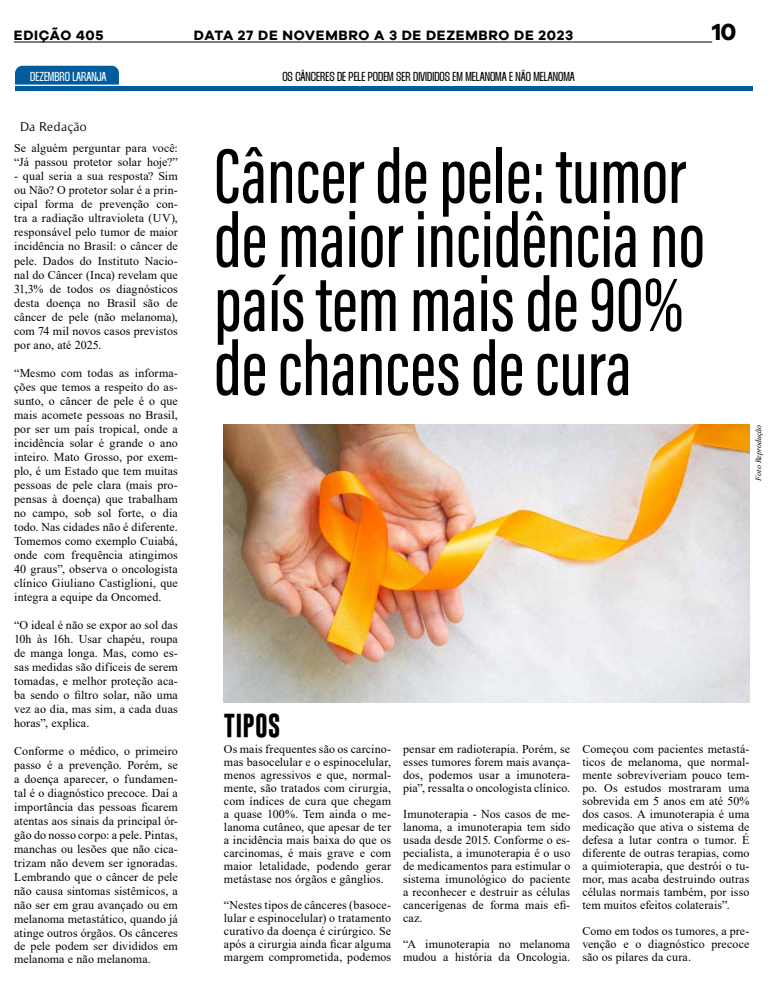
<style>
.page{position:relative;width:780px;height:993px;background:#fff}
.page>*{position:absolute;margin:0;border:0;box-sizing:border-box;transform-origin:0 0}
.t1{font:80px/64px "Acumin Variable Concept";color:#000}
.t2{font:700 24px "Gobold";letter-spacing:.01em;color:#000}
.t3{font:700 24px "Galyon";color:#000}
.t4{font:700 14px "Galyon";letter-spacing:.05em;color:#000}
.t5{font:900 13px "Thunder";color:#000}
.t6{font:900 13px "Thunder";color:#fff}
.t7{font:13px "Timeless";color:#000}
.t8{font:12px/13px "Times New Roman";letter-spacing:.01em;color:#000;text-align:justify}
.t9{font:italic 8px "Times New Roman";color:#000}
</style>
<div class="page">
<img style="left:224px;top:424px;width:525px;height:278px">
<hr style="left:14px;top:42px;width:698px;height:1px;background:#000">
<div style="left:15px;top:86px;width:737px;height:5px;background:#005c9c"></div>
<svg style="left:15px;top:66px;width:104px;height:19px;background:#08619f"></svg>
<p class="t4" style="left:14px;top:26px;width:91px">EDIÇÃO 405</p>
<p class="t4" style="left:194px;top:26px;width:381px">DATA 27 DE NOVEMBRO A 3 DE DEZEMBRO DE 2023</p>
<h2 class="t3" style="left:712px;top:17px;width:26px">10</h2>
<p class="t6" style="left:30px;top:69px;width:78px">DEZEMBRO LARANJA</p>
<p class="t5" style="left:282px;top:69px;width:294px">OS CÂNCERES DE PELE PODEM SER DIVIDIDOS EM MELANOMA E NÃO MELANOMA</p>
<p class="t7" style="left:20px;top:119px;width:68px">Da Redação</p>
<p class="t8" style="left:14px;top:141px;width:165px;line-height:14px">Se alguém perguntar para você: “Já passou protetor solar hoje?”</p>
<p class="t8" style="left:14px;top:169px;width:165px;line-height:14px">- qual seria a sua resposta? Sim ou Não? O protetor solar é a prin&shy;cipal forma de prevenção con&shy;tra a radiação ultravioleta (UV), responsável pelo tumor de maior incidência no Brasil: o câncer de pele. Dados do Instituto Nacio&shy;nal do Câncer (Inca) revelam que 31,3% de todos os diagnósticos desta doença no Brasil são de câncer de pele (não melanoma), com 74 mil novos casos previstos por ano, até 2025.</p>
<p class="t8" style="left:14px;top:365px;width:165px;line-height:14px">“Mesmo com todas as informa&shy;ções que temos a respeito do as&shy;sunto, o câncer de pele é o que mais acomete pessoas no Brasil, por ser um país tropical, onde a incidência solar é grande o ano inteiro. Mato Grosso, por exem&shy;plo, é um Estado que tem muitas pessoas de pele clara (mais pro&shy;pensas à doença) que trabalham no campo, sob sol forte, o dia todo. Nas cidades não é diferente.<br>Tomemos como exemplo Cuiabá, onde com frequência atingimos 40 graus”, observa o oncologista clínico Giuliano Castiglioni, que integra a equipe da Oncomed.</p>
<p class="t8" style="left:14px;top:617px;width:165px;line-height:14px">“O ideal é não se expor ao sol das 10h às 16h. Usar chapéu, roupa de manga longa. Mas, como es&shy;sas medidas são difíceis de serem tomadas, e melhor proteção aca&shy;ba sendo o filtro solar, não uma vez ao dia, mas sim, a cada duas horas”, explica.</p>
<p class="t8" style="left:14px;top:743px;width:165px;line-height:13.9px">Conforme o médico, o primeiro passo é a prevenção. Porém, se a doença aparecer, o fundamen&shy;tal é o diagnóstico precoce. Daí a importância das pessoas ficarem atentas aos sinais da principal ór&shy;gão do nosso corpo: a pele. Pintas, manchas ou lesões que não cica&shy;trizam não devem ser ignoradas.<br>Lembrando que o câncer de pele não causa sintomas sistêmicos, a não ser em grau avançado ou em melanoma metastático, quando já atinge outros órgãos. Os cânceres de pele podem ser divididos em melanoma e não melanoma.</p>
<h1 class="t1" style="left:214px;top:140px;width:492px">Câncer de pele: tumor de maior incidência no país tem mais de 90% de chances de cura</h1>
<p class="t9" style="left:752px;top:480px;width:57px;rotate:-90deg">Foto Reprodução</p>
<h2 class="t2" style="left:224px;top:709px;width:58px">TIPOS</h2>
<p class="t8" style="left:224px;top:742px;width:169px">Os mais frequentes são os carcino&shy;mas basocelular e o espinocelular, menos agressivos e que, normal&shy;mente, são tratados com cirurgia, com índices de cura que chegam a quase 100%. Tem ainda o me&shy;lanoma cutâneo, que apesar de ter a incidência mais baixa do que os carcinomas, é mais grave e com maior letalidade, podendo gerar metástase nos órgãos e gânglios.</p>
<p class="t8" style="left:224px;top:897px;width:169px">“Nestes tipos de cânceres (basoce&shy;lular e espinocelular) o tratamento curativo da doença é cirúrgico. Se após a cirurgia ainda ficar alguma margem comprometida, podemos</p>
<p class="t8" style="left:403px;top:741px;width:169px">pensar em radioterapia. Porém, se esses tumores forem mais avança&shy;dos, podemos usar a imunotera&shy;pia”, ressalta o oncologista clínico.</p>
<p class="t8" style="left:403px;top:806px;width:169px">Imunoterapia - Nos casos de me&shy;lanoma, a imunoterapia tem sido usada desde 2015. Conforme o es&shy;pecialista, a imunoterapia é o uso de medicamentos para estimular o sistema imunológico do paciente a reconhecer e destruir as células cancerígenas de forma mais efi&shy;caz.</p>
<p class="t8" style="left:403px;top:936px;width:169px">“A imunoterapia no melanoma mudou a história da Oncologia.</p>
<p class="t8" style="left:582px;top:741px;width:169px">Começou com pacientes metastá&shy;ticos de melanoma, que normal&shy;mente sobreviveriam pouco tem&shy;po. Os estudos mostraram uma sobrevida em 5 anos em até 50% dos casos. A imunoterapia é uma medicação que ativa o sistema de defesa a lutar contra o tumor. É diferente de outras terapias, como a quimioterapia, que destrói o tu&shy;mor, mas acaba destruindo outras células normais também, por isso tem muitos efeitos colaterais”.</p>
<p class="t8" style="left:582px;top:923px;width:169px">Como em todos os tumores, a pre&shy;venção e o diagnóstico precoce são os pilares da cura.</p>
</div>
